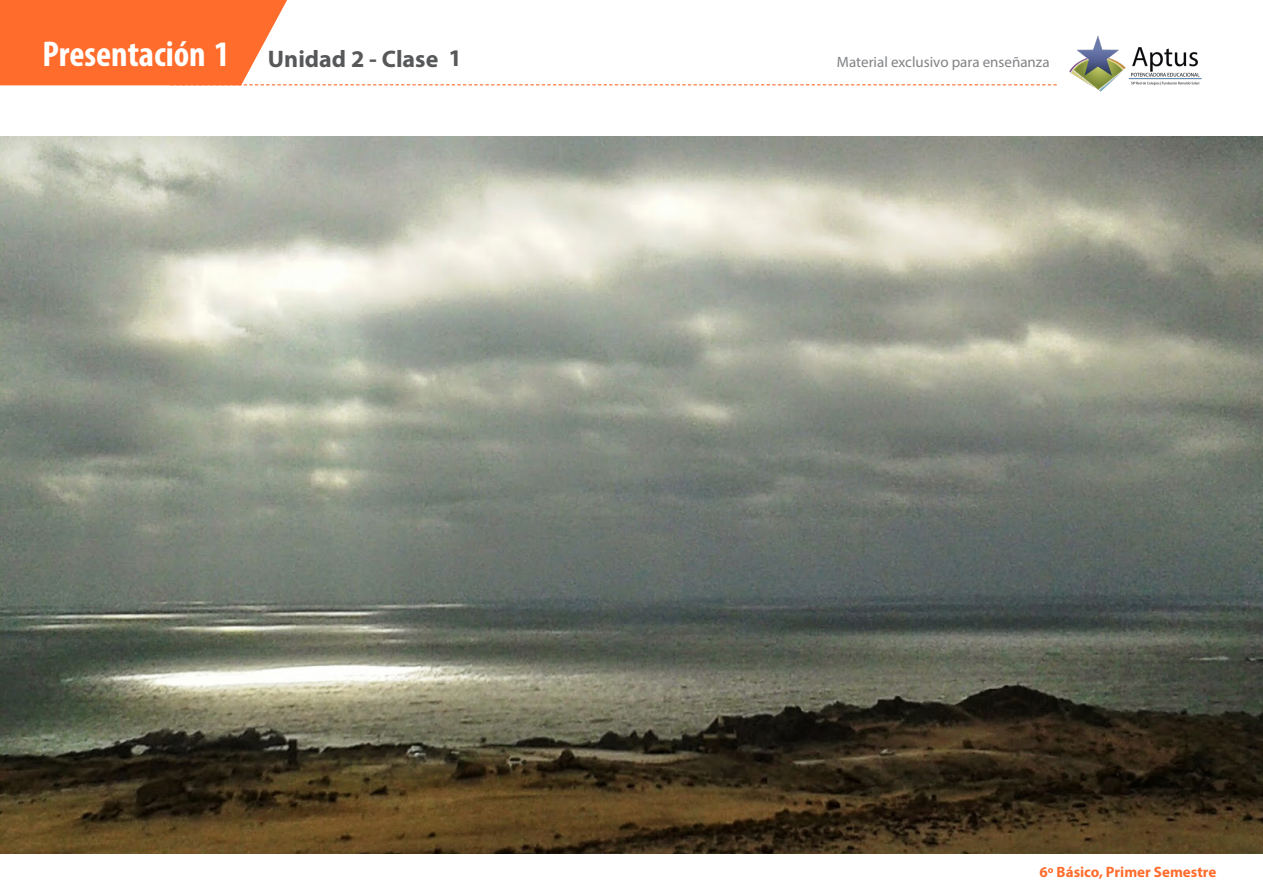
<style>
.page{position:relative;width:1263px;height:893px;background:#fff}
.page>*{position:absolute;margin:0;border:0;box-sizing:border-box;transform-origin:0 0}
.t1{font:700 24px "Myriad Pro";color:#57585a}
.t2{font:15px "Myriad Pro";color:#808285}
.t3{font:700 15px "Myriad Pro";color:#ff6c2c}
.s1{font-stretch:condensed;font-size:36px;color:#fff}
</style>
<div class="page">
<img style="left:0;top:136px;width:1263px;height:717px">
<img style="left:1069px;top:36px;width:133px;height:55px">
<svg style="left:0;top:0;width:1057px;height:85px"></svg>
<h1 class="t1" style="left:43px;top:43px;width:421px"><span class="s1">Presentación 1</span> Unidad 2 - Clase 1</h1>
<p class="t2" style="left:837px;top:53px;width:214px">Material exclusivo para enseñanza</p>
<p class="t3" style="left:1039px;top:862px;width:178px">6º Básico, Primer Semestre</p>
</div>
